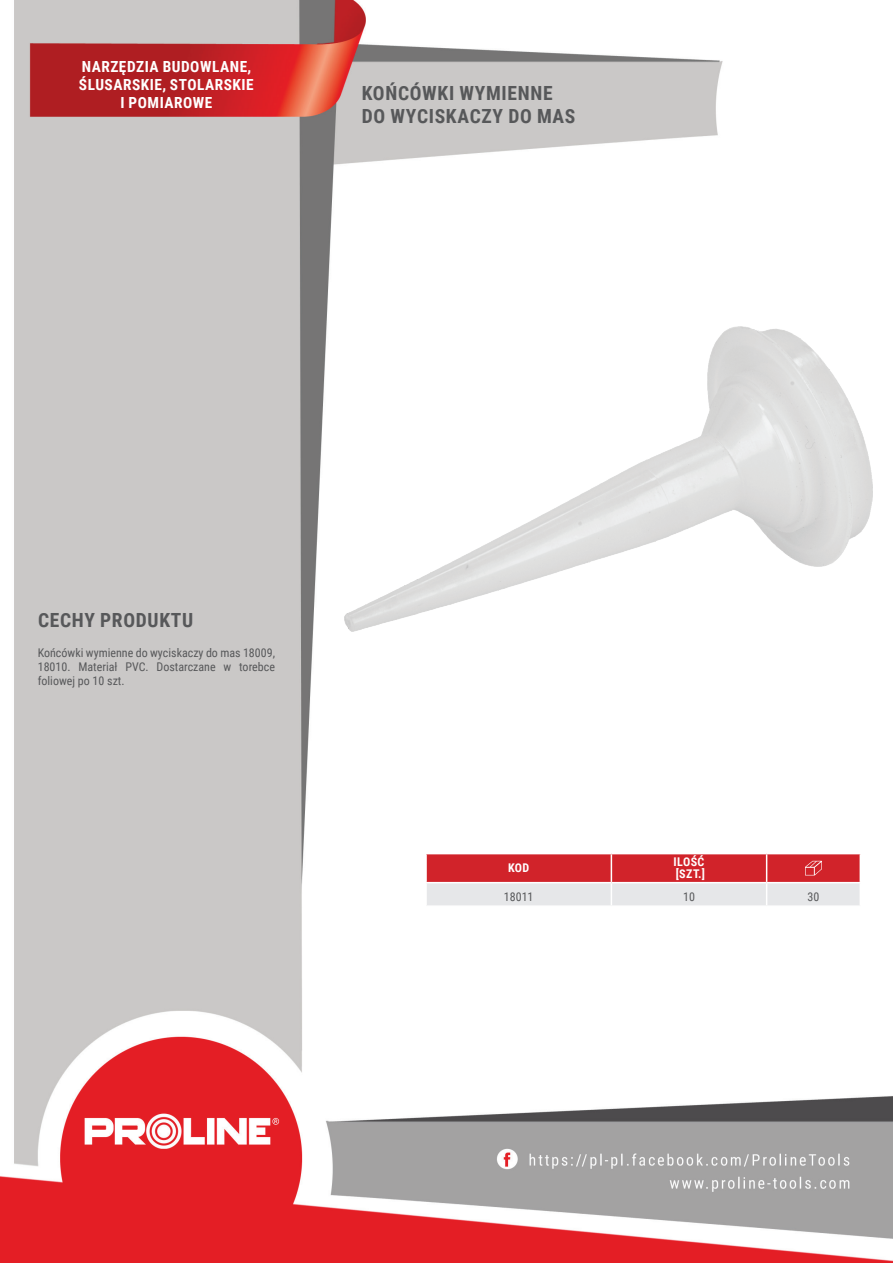
<style>
.page{position:relative;width:893px;height:1263px;background:#fff}
.page>*{position:absolute;margin:0;border:0;box-sizing:border-box;transform-origin:0 0}
.t1{font:700 19.5px/23.4px "Roboto Condensed";letter-spacing:.035em;color:#57585a}
.t2{font:700 15.3px/18.3px "Roboto Condensed";letter-spacing:.035em;color:#fff;text-align:center}
.t3{font:12px/14.4px "Roboto Condensed";color:#57585a;text-align:justify}
.t4{font:700 12px/12px "Roboto Condensed";letter-spacing:.035em;color:#fff}
</style>
<div class="page">
<img style="left:0;top:0;width:893px;height:1263px">
<img style="left:345px;top:326px;width:527px;height:305px">
<hr style="left:425px;top:854px;width:2px;height:28px;background:#fff">
<hr style="left:425px;top:883px;width:2px;height:22px;background:#fff">
<hr style="left:425px;top:853px;width:186px;height:1px;background:#fff">
<hr style="left:425px;top:882px;width:186px;height:1px;background:#fff">
<hr style="left:425px;top:905px;width:186px;height:2px;background:#fff">
<hr style="left:611px;top:905px;width:156px;height:2px;background:#fff">
<hr style="left:767px;top:905px;width:94px;height:2px;background:#fff">
<svg style="left:426px;top:853px;width:435px;height:53px;background:#dd878b"></svg>
<p class="t2" style="left:79px;top:56px;width:176px">NARZĘDZIA BUDOWLANE,<br>ŚLUSARSKIE, STOLARSKIE<br>I POMIAROWE</p>
<h1 class="t1" style="left:362px;top:80px;width:215px">KOŃCÓWKI WYMIENNE<br>DO WYCISKACZY DO MAS</h1>
<h1 class="t1" style="left:38px;top:608px;width:157px">CECHY PRODUKTU</h1>
<p class="t3" style="left:38px;top:645px;width:239px">Końcówki wymienne do wyciskaczy do mas 18009, 18010. Materiał PVC. Dostarczane w torebce foliowej po 10 szt.</p>
<p class="t4" style="left:508px;top:862px;width:23px">KOD</p>
<p class="t4" style="left:674px;top:856px;width:33px">ILOŚĆ [SZT.]</p>
<p class="t3" style="left:504px;top:889px;width:31px">18011</p>
<p class="t3" style="left:683px;top:889px;width:13px">10</p>
<p class="t3" style="left:807px;top:889px;width:13px">30</p>
</div>
